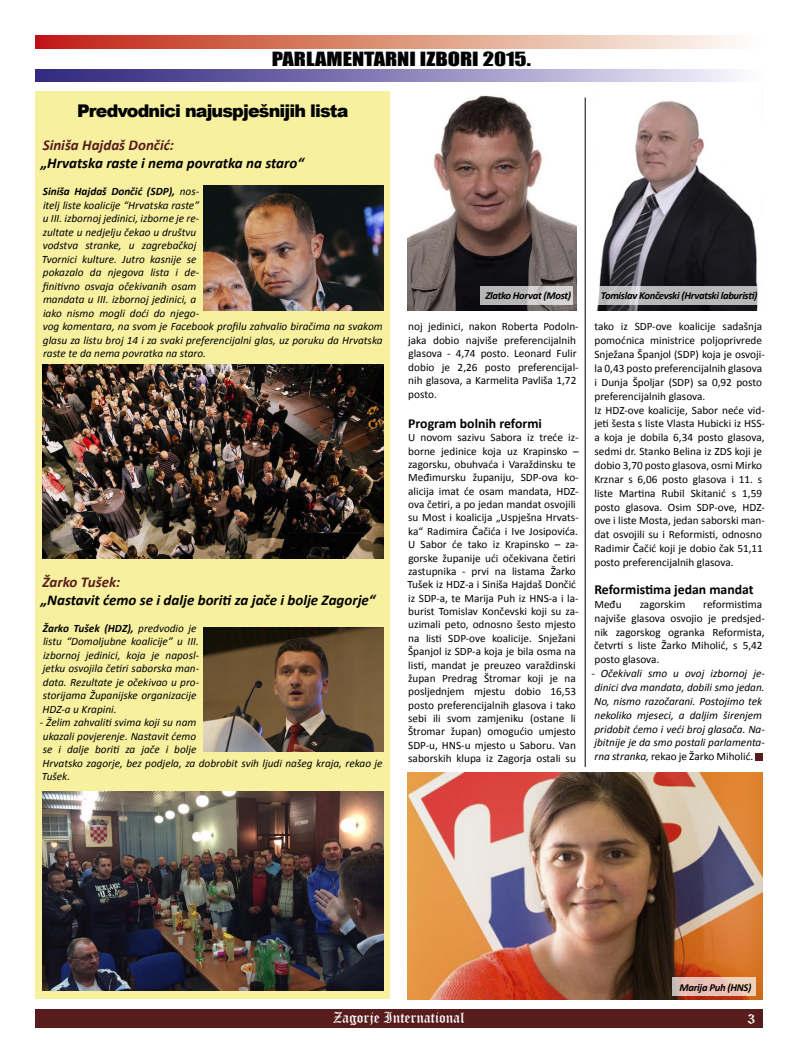
<style>
.page{position:relative;width:798px;height:1063px;background:#fff}
.page>*{position:absolute;margin:0;border:0;box-sizing:border-box;transform-origin:0 0}
.t1{font:18px "Impact";color:#000;scale:1.25 1}
.t2{font:900 17.5px "Arial";letter-spacing:-.05em;color:#000}
.t3{font:italic 700 15px "Calibri";color:#000}
.t4{font:italic 700 15px "Calibri";color:#581c1c}
.t5{font:15px "Old English Text";color:#fff}
.t6{font:700 13.75px "Calibri";color:#000}
.t7{font:11.25px/13.4px "Calibri";color:#000}
.t8{font:italic 11.25px/13.5px "Calibri";color:#000}
.t9{font:italic 700 10.62px "Calibri";letter-spacing:-.03em;color:#000}
.s1{font-weight:700}
.s2{font-style:normal}
</style>
<div class="page">
<div style="left:35px;top:1009px;width:727px;height:19px;background:#581c1c"></div>
<div style="left:35px;top:92px;width:355px;height:907px;background:#f7f19f"></div>
<svg style="left:36px;top:36px;width:701px;height:13px;background:#dd8f7b"></svg>
<svg style="left:36px;top:69px;width:701px;height:13px;background:#8b84b9"></svg>
<div style="left:755px;top:753px;width:7px;height:7px;background:#581c1c"></div>
<img style="left:204px;top:185px;width:179px;height:125px">
<img style="left:43px;top:365px;width:340px;height:193px">
<img style="left:204px;top:627px;width:179px;height:125px">
<img style="left:43px;top:791px;width:340px;height:199px">
<img style="left:407px;top:772px;width:355px;height:227px">
<img style="left:597px;top:101px;width:161px;height:209px">
<img style="left:407px;top:95px;width:169px;height:215px">
<svg style="left:597px;top:286px;width:161px;height:18px;background:#bbbbbc"></svg>
<svg style="left:480px;top:286px;width:92px;height:18px;background:#c4c2c3"></svg>
<svg style="left:671px;top:978px;width:84px;height:18px;background:#e6c1b4"></svg>
<hr style="left:584px;top:97px;width:1px;height:670px;background:#000">
<h1 class="t1" style="left:271px;top:45px;width:209px">PARLAMENTARNI IZBORI 2015.</h1>
<h2 class="t2" style="left:77px;top:98px;width:273px">Predvodnici najuspješnijih lista</h2>
<h3 class="t4" style="left:43px;top:136px;width:133px">Siniša Hajdaš Dončić:</h3>
<h3 class="t3" style="left:41px;top:154px;width:265px">„Hrvatska raste i nema povratka na staro“</h3>
<p class="t8" style="left:42px;top:184px;width:342px"><span class="s1">Siniša Hajdaš Dončić (SDP),</span> nos-<br>itelj liste koalicije “Hrvatska raste”<br>u III. izbornoj jedinici, izborne je re-<br>zultate u nedjelju čekao u društvu<br>vodstva stranke, u zagrebačkoj<br>Tvornici kulture. Jutro kasnije se<br>pokazalo da njegova lista i de-<br>finitivno osvaja očekivanih osam<br>mandata u III. izbornoj jedinici, a<br>iako nismo mogli doći do njego-<br>vog komentara, na svom je Facebook profilu zahvalio biračima na svakom glasu za listu broj 14 i za svaki preferencijalni glas, uz poruku da Hrvatska raste te da nema povratka na staro.</p>
<h3 class="t4" style="left:43px;top:572px;width:79px">Žarko Tušek:</h3>
<h3 class="t3" style="left:41px;top:590px;width:336px">„Nastavit ćemo se i dalje boriti za jače i bolje Zagorje“</h3>
<p class="t8" style="left:43px;top:621px;width:158px"><span class="s1">Žarko Tušek (HDZ),</span> predvodio je listu “Domoljubne koalicije” u III. izbornoj jedinici, koja je naposl&shy;jetku osvojila četiri saborska man&shy;data. Rezultate je očekivao u pro&shy;storijama Županijske organizacije<br>HDZ-a u Krapini.</p>
<p class="t8" style="left:40px;top:715px;width:344px">- Želim zahvaliti svima koji su nam<br>ukazali povjerenje. Nastavit ćemo<br>se i dalje boriti za jače i bolje<br>Hrvatsko zagorje, bez podjela, za dobrobit svih ljudi našeg kraja, rekao je Tušek.</p>
<p class="t9" style="left:485px;top:288px;width:87px">Zlatko Horvat (Most)</p>
<p class="t9" style="left:600px;top:288px;width:158px">Tomislav Končevski (Hrvatski laburisti)</p>
<p class="t7" style="left:408px;top:320px;width:172px">noj jedinici, nakon Roberta Podoln&shy;jaka dobio najviše preferencijalnih glasova - 4,74 posto. Leonard Fulir dobio je 2,26 posto preferencijal&shy;nih glasova, a Karmelita Pavliša 1,72 posto.</p>
<p class="t6" style="left:408px;top:414px;width:135px">Program bolnih reformi</p>
<p class="t7" style="left:407px;top:431px;width:173px">U novom sazivu Sabora iz treće iz&shy;borne jedinice koja uz Krapinsko – zagorsku, obuhvaća i Varaždinsku te Međimursku županiju, SDP-ova ko&shy;alicija imat će osam mandata, HDZ&shy;ova četiri, a po jedan mandat osvojili su Most i koalicija „Uspješna Hrvats&shy;ka“ Radimira Čačića i Ive Josipovića.<br>U Sabor će tako iz Krapinsko – za&shy;gorske županije ući očekivana četiri zastupnika - prvi na listama Žarko Tušek iz HDZ-a i Siniša Hajdaš Dončić iz SDP-a, te Marija Puh iz HNS-a i la&shy;burist Tomislav Končevski koji su za&shy;uzimali peto, odnosno šesto mjesto na listi SDP-ove koalicije. Snježani Španjol iz SDP-a koja je bila osma na listi, mandat je preuzeo varaždinski župan Predrag Štromar koji je na posljednjem mjestu dobio 16,53 posto preferencijalnih glasova i tako sebi ili svom zamjeniku (ostane li Štromar župan) omogućio umjesto SDP-u, HNS-u mjesto u Saboru. Van saborskih klupa iz Zagorja ostali su</p>
<p class="t7" style="left:594px;top:320px;width:172px;line-height:13.9px">tako iz SDP-ove koalicije sadašnja pomoćnica ministrice poljoprivrede Snježana Španjol (SDP) koja je osvoji&shy;la 0,43 posto preferencijalnih glasova i Dunja Špoljar (SDP) sa 0,92 posto preferencijalnih glasova.<br>Iz HDZ-ove koalicije, Sabor neće vid&shy;jeti šesta s liste Vlasta Hubicki iz HSS&shy;a koja je dobila 6,34 posto glasova, sedmi dr. Stanko Belina iz ZDS koji je dobio 3,70 posto glasova, osmi Mirko Krznar s 6,06 posto glasova i 11. s liste Martina Rubil Skitanić s 1,59 posto glasova. Osim SDP-ove, HDZ&shy;ove i liste Mosta, jedan saborski man&shy;dat osvojili su i Reformisti, odnosno Radimir Čačić koji je dobio čak 51,11 posto preferencijalnih glasova.</p>
<p class="t6" style="left:594px;top:581px;width:161px">Reformistima jedan mandat</p>
<p class="t7" style="left:594px;top:597px;width:29px">Među</p>
<p class="t7" style="left:639px;top:597px;width:47px">zagorskim</p>
<p class="t7" style="left:594px;top:597px;width:172px;line-height:13.9px;text-indent:109px">reformistima najviše glasova osvojio je predsjed&shy;nik zagorskog ogranka Reformista, četvrti s liste Žarko Miholić, s 5,42 posto glasova.</p>
<p class="t8" style="left:591px;top:666px;width:175px;line-height:13.9px">- Očekivali smo u ovoj izbornoj je&shy;dinici dva mandata, dobili smo jedan.<br>No, nismo razočarani. Postojimo tek nekoliko mjeseci, a daljim širenjem pridobit ćemo i veći broj glasača. Na&shy;jbitnije je da smo postali parlamenta&shy;rna stranka, <span class="s2">rekao je Žarko Miholić.</span></p>
<p class="t9" style="left:679px;top:980px;width:73px">Marija Puh (HNS)</p>
<h3 class="t5" style="left:333px;top:1008px;width:133px">Zagorje International</h3>
<h3 class="t5" style="left:747px;top:1009px;width:9px">3</h3>
</div>
